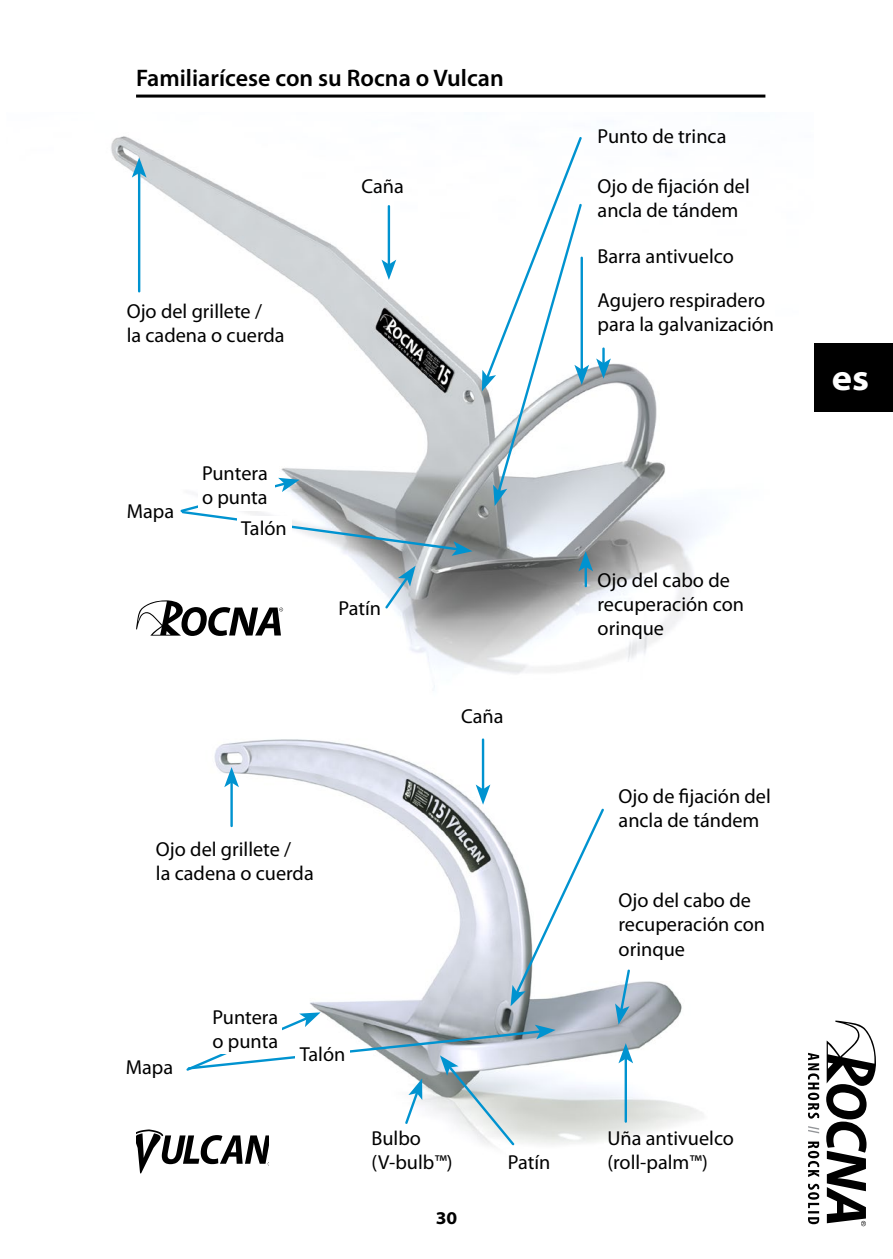
<style>
.page{position:relative;width:893px;height:1259px;background:#fff}
.page>*{position:absolute;margin:0;border:0;box-sizing:border-box;transform-origin:0 0}
.t1{font:700 semi-expanded 36px "Myriad Pro";color:#fff}
.UG_main_heading{font:600 24px "Myriad Pro";color:#000}
.t2{font:20.4px/24.3px "Myriad Pro";color:#000}
.t3{font:700 semi-expanded 18px "Myriad Pro";color:#000}
</style>
<div class="page">
<div style="left:808px;top:344px;width:85px;height:68px;background:#000"></div>
<svg style="left:808px;top:1020px;width:68px;height:206px"></svg>
<img style="left:111px;top:136px;width:703px;height:552px">
<img style="left:214px;top:738px;width:489px;height:406px">
<svg style="left:136px;top:600px;width:147px;height:36px"></svg>
<hr style="left:136px;top:95px;width:629px;height:3px;background:#000">
<hr style="left:138px;top:173px;width:2px;height:118px;background:#0093d0">
<svg style="left:132px;top:157px;width:15px;height:21px"></svg>
<svg style="left:179px;top:478px;width:294px;height:78px"></svg>
<div style="left:237px;top:516px;width:54px;height:26px;background:#fff"></div>
<div style="left:198px;top:478px;width:77px;height:32px;background:#fff"></div>
<hr style="left:388px;top:206px;width:2px;height:58px;background:#0093d0">
<svg style="left:382px;top:260px;width:14px;height:20px"></svg>
<svg style="left:482px;top:136px;width:107px;height:370px"></svg>
<hr style="left:602px;top:349px;width:3px;height:14px;background:#0093d0">
<svg style="left:596px;top:358px;width:15px;height:21px"></svg>
<hr style="left:584px;top:567px;width:3px;height:19px;background:#0093d0">
<svg style="left:578px;top:551px;width:15px;height:20px"></svg>
<svg style="left:383px;top:566px;width:33px;height:44px"></svg>
<hr style="left:482px;top:739px;width:2px;height:50px;background:#0093d0">
<svg style="left:476px;top:784px;width:14px;height:20px"></svg>
<hr style="left:230px;top:782px;width:3px;height:44px;background:#0093d0">
<svg style="left:224px;top:767px;width:15px;height:20px"></svg>
<svg style="left:136px;top:1012px;width:420px;height:162px"></svg>
<svg style="left:511px;top:806px;width:95px;height:200px"></svg>
<svg style="left:615px;top:968px;width:17px;height:56px"></svg>
<hr style="left:625px;top:1058px;width:2px;height:63px;background:#0093d0">
<svg style="left:618px;top:1043px;width:15px;height:20px"></svg>
<p class="UG_main_heading" style="left:136px;top:63px;width:369px">Familiarícese con su Rocna o Vulcan</p>
<p class="t2" style="left:127px;top:298px;width:159px">Ojo del grillete /<br>la cadena o cuerda</p>
<p class="t2" style="left:362px;top:173px;width:44px">Caña</p>
<p class="t2" style="left:598px;top:124px;width:130px">Punto de trinca</p>
<p class="t2" style="left:598px;top:173px;width:154px">Ojo de fijación del ancla de tándem</p>
<p class="t2" style="left:598px;top:244px;width:138px">Barra antivuelco</p>
<p class="t2" style="left:598px;top:287px;width:178px">Agujero respiradero para la galvanización</p>
<p class="t2" style="left:127px;top:498px;width:49px">Mapa</p>
<p class="t2" style="left:202px;top:460px;width:67px">Puntera o punta</p>
<p class="t2" style="left:241px;top:515px;width:47px">Talón</p>
<p class="t2" style="left:339px;top:595px;width:44px">Patín</p>
<p class="t2" style="left:156px;top:836px;width:159px">Ojo del grillete /<br>la cadena o cuerda</p>
<p class="t2" style="left:461px;top:703px;width:44px">Caña</p>
<p class="t2" style="left:126px;top:1055px;width:49px">Mapa</p>
<p class="t2" style="left:212px;top:1004px;width:67px">Puntera o punta</p>
<p class="t2" style="left:300px;top:1041px;width:47px">Talón</p>
<p class="t2" style="left:371px;top:1125px;width:83px">Bulbo (V-bulb™)</p>
<p class="t2" style="left:508px;top:1149px;width:44px">Patín</p>
<p class="t3" style="left:436px;top:1207px;width:23px">30</p>
<p class="t2" style="left:598px;top:567px;width:148px">Ojo del cabo de recuperación con orinque</p>
<p class="t2" style="left:619px;top:783px;width:154px">Ojo de fijación del ancla de tándem</p>
<p class="t2" style="left:619px;top:887px;width:148px">Ojo del cabo de recuperación con orinque</p>
<p class="t2" style="left:607px;top:1125px;width:128px">Uña antivuelco (roll-palm™)</p>
<h1 class="t1" style="left:832px;top:357px;width:39px">es</h1>
</div>
